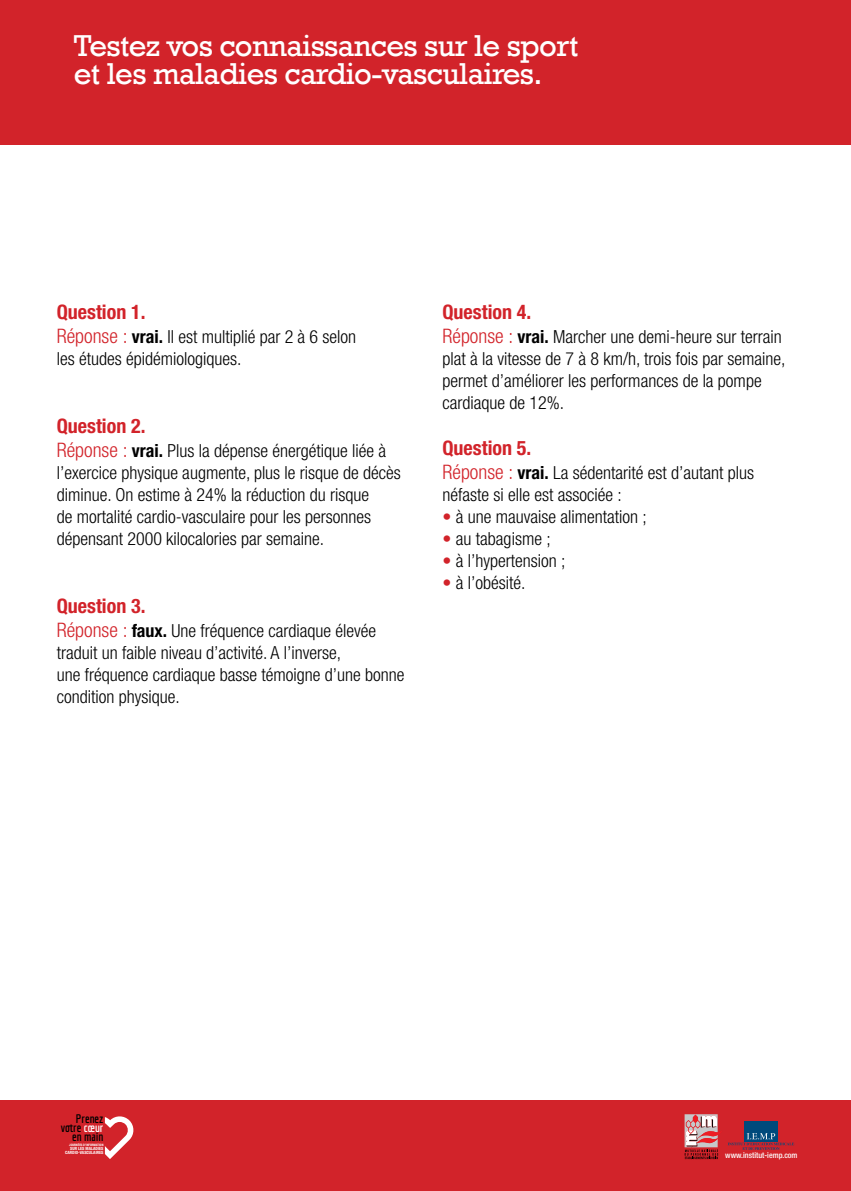
<style>
.page{position:relative;width:851px;height:1191px;background:#fff}
.page>*{position:absolute;margin:0;border:0;box-sizing:border-box;transform-origin:0 0}
.t1{font:31px/28px "Rockwell";letter-spacing:-.02em;color:#fff}
.t2{font:700 condensed 20px "Helvetica Neue";color:#d2232a}
.t3{font:300 condensed 18px/22px "Helvetica Neue";color:#000}
.t4{font:700 12px/9px "Economica";color:#000;text-align:right}
.t5{font:500 condensed 8px "Helvetica Neue";color:#fff}
.t6{font:700 condensed 4.4px/4px "Helvetica Neue";color:#fff;text-align:right}
.t7{font:700 condensed 3.2px "Helvetica Neue";color:#fff}
.s1{font-size:20px;color:#d2232a}
.s2{font-weight:700}
.s3{color:#d2232a}
.s4{color:#fff}
</style>
<div class="page">
<div style="left:0;top:1100px;width:850px;height:91px;background:#d2232a"></div>
<div style="left:0;top:0;width:850px;height:145px;background:#d2232a"></div>
<svg style="left:105px;top:1116px;width:29px;height:43px"></svg>
<svg style="left:684px;top:1114px;width:110px;height:45px"></svg>
<h1 class="t1" style="left:74px;top:33px;width:506px">Testez vos connaissances sur le sport et les maladies cardio-vasculaires.</h1>
<p class="t2" style="left:57px;top:300px;width:90px">Question 1.</p>
<p class="t3" style="left:57px;top:325px;width:301px"><span class="s1">Réponse :</span> <span class="s2">vrai.</span> Il est multiplié par 2 à 6 selon les études épidémiologiques.</p>
<p class="t2" style="left:57px;top:414px;width:90px">Question 2.</p>
<p class="t3" style="left:57px;top:439px;width:345px"><span class="s1">Réponse :</span> <span class="s2">vrai.</span> Plus la dépense énergétique liée à l’exercice physique augmente, plus le risque de décès diminue. On estime à 24% la réduction du risque<br>de mortalité cardio-vasculaire pour les personnes dépensant 2000 kilocalories par semaine.</p>
<p class="t2" style="left:57px;top:594px;width:90px">Question 3.</p>
<p class="t3" style="left:57px;top:619px;width:349px"><span class="s1">Réponse :</span> <span class="s2">faux.</span> Une fréquence cardiaque élevée traduit un faible niveau d’activité. A l’inverse,<br>une fréquence cardiaque basse témoigne d’une bonne condition physique.</p>
<p class="t2" style="left:442px;top:300px;width:90px">Question 4.</p>
<p class="t3" style="left:442px;top:325px;width:344px"><span class="s1">Réponse :</span> <span class="s2">vrai.</span> Marcher une demi-heure sur terrain plat à la vitesse de 7 à 8 km/h, trois fois par semaine, permet d’améliorer les performances de la pompe cardiaque de 12%.</p>
<p class="t2" style="left:442px;top:436px;width:90px">Question 5.</p>
<p class="t3" style="left:442px;top:461px;width:313px"><span class="s1">Réponse :</span> <span class="s2">vrai.</span> La sédentarité est d’autant plus néfaste si elle est associée :</p>
<p class="t3" style="left:442px;top:505px;width:206px"><span class="s3">•</span> à une mauvaise alimentation ;</p>
<p class="t3" style="left:442px;top:527px;width:110px"><span class="s3">•</span> au tabagisme ;</p>
<p class="t3" style="left:442px;top:549px;width:124px"><span class="s3">•</span> à l’hypertension ;</p>
<p class="t3" style="left:442px;top:571px;width:84px"><span class="s3">•</span> à l’obésité.</p>
<p class="t4" style="left:61px;top:1114px;width:44px">Prenez votre <span class="s4">cœur </span>en main</p>
<p class="t7" style="left:69px;top:1142px;width:36px">Journées d’information</p>
<p class="t6" style="left:65px;top:1146px;width:40px">sur les maladies cardio-vasculaires</p>
<p class="t5" style="left:725px;top:1150px;width:74px">www.institut-iemp.com</p>
</div>
